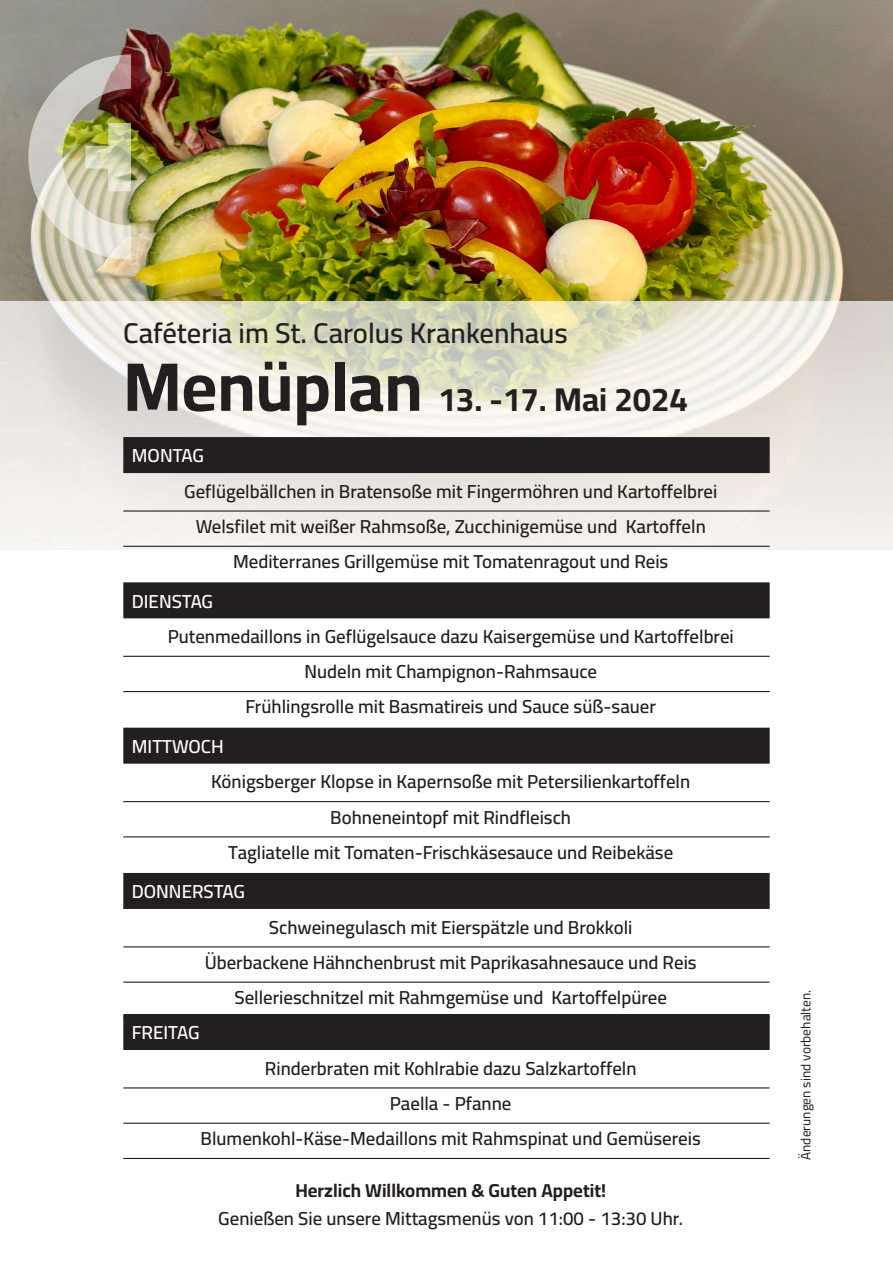
<style>
.page{position:relative;width:893px;height:1263px;background:#fff}
.page>*{position:absolute;margin:0;border:0;box-sizing:border-box;transform-origin:0 0}
.t1{font:700 33px "Cairo";color:#231f20}
.t2{font:600 28.5px "Cairo";color:#231f20}
.t3{font:600 18.75px/35.2px "Cairo";color:#231f20;text-align:center}
.t4{font:600 18.75px "Cairo";color:#fff}
.t5{font:700 18.75px "Cairo";color:#231f20}
.t6{font:13.5px "Cairo";color:#231f20}
.s1{font-size:69px}
</style>
<div class="page">
<img style="left:0;top:0;width:893px;height:301px">
<div style="left:123px;top:437px;width:647px;height:36px;background:#231f20"></div>
<hr style="left:123px;top:510px;width:647px;height:2px;background:#231f20">
<hr style="left:123px;top:546px;width:647px;height:1px;background:#231f20">
<div style="left:123px;top:582px;width:647px;height:36px;background:#231f20"></div>
<hr style="left:123px;top:656px;width:647px;height:1px;background:#231f20">
<hr style="left:123px;top:691px;width:647px;height:1px;background:#231f20">
<div style="left:123px;top:728px;width:647px;height:36px;background:#231f20"></div>
<hr style="left:123px;top:801px;width:647px;height:1px;background:#231f20">
<hr style="left:123px;top:836px;width:647px;height:1px;background:#231f20">
<div style="left:123px;top:873px;width:647px;height:36px;background:#231f20"></div>
<hr style="left:123px;top:946px;width:647px;height:1px;background:#231f20">
<hr style="left:123px;top:981px;width:647px;height:2px;background:#231f20">
<div style="left:123px;top:1014px;width:647px;height:36px;background:#231f20"></div>
<hr style="left:123px;top:1087px;width:647px;height:1px;background:#231f20">
<hr style="left:123px;top:1123px;width:647px;height:1px;background:#231f20">
<hr style="left:123px;top:1158px;width:647px;height:1px;background:#231f20">
<img style="left:28px;top:55px;width:103px;height:205px">
<h2 class="t2" style="left:123px;top:312px;width:446px">Caféteria im St. Carolus Krankenhaus</h2>
<h1 class="t1" style="left:123px;top:375px;width:566px"><span class="s1">Menüplan</span> 13. -17. Mai 2024</h1>
<p class="t4" style="left:132px;top:442px;width:74px">MONTAG</p>
<p class="t3" style="left:184px;top:474px;width:535px">Geflügelbällchen in Bratensoße mit Fingermöhren und Kartoffelbrei<br>Welsfilet mit weißer Rahmsoße, Zucchinigemüse und Kartoffeln<br>Mediterranes Grillgemüse mit Tomatenragout und Reis</p>
<p class="t4" style="left:132px;top:587px;width:83px">DIENSTAG</p>
<p class="t3" style="left:168px;top:619px;width:568px">Putenmedaillons in Geflügelsauce dazu Kaisergemüse und Kartoffelbrei<br>Nudeln mit Champignon-Rahmsauce<br>Frühlingsrolle mit Basmatireis und Sauce süß-sauer</p>
<p class="t4" style="left:132px;top:733px;width:93px">MITTWOCH</p>
<p class="t3" style="left:211px;top:764px;width:481px">Königsberger Klopse in Kapernsoße mit Petersilienkartoffeln<br>Bohneneintopf mit Rindfleisch<br>Tagliatelle mit Tomaten-Frischkäsesauce und Reibekäse</p>
<p class="t4" style="left:132px;top:878px;width:115px">DONNERSTAG</p>
<p class="t3" style="left:205px;top:910px;width:493px">Schweinegulasch mit Eierspätzle und Brokkoli<br>Überbackene Hähnchenbrust mit Paprikasahnesauce und Reis<br>Sellerieschnitzel mit Rahmgemüse und Kartoffelpüree</p>
<p class="t4" style="left:132px;top:1019px;width:69px">FREITAG</p>
<p class="t3" style="left:201px;top:1051px;width:502px">Rinderbraten mit Kohlrabie dazu Salzkartoffeln<br>Paella - Pfanne<br>Blumenkohl-Käse-Medaillons mit Rahmspinat und Gemüsereis</p>
<p class="t5" style="left:295px;top:1177px;width:312px">Herzlich Willkommen &amp; Guten Appetit!</p>
<p class="t3" style="left:218px;top:1201px;width:466px">Genießen Sie unsere Mittagsmenüs von 11:00 - 13:30 Uhr.</p>
<p class="t6" style="left:796px;top:1160px;width:172px;rotate:-90deg">Änderungen sind vorbehalten.</p>
</div>
